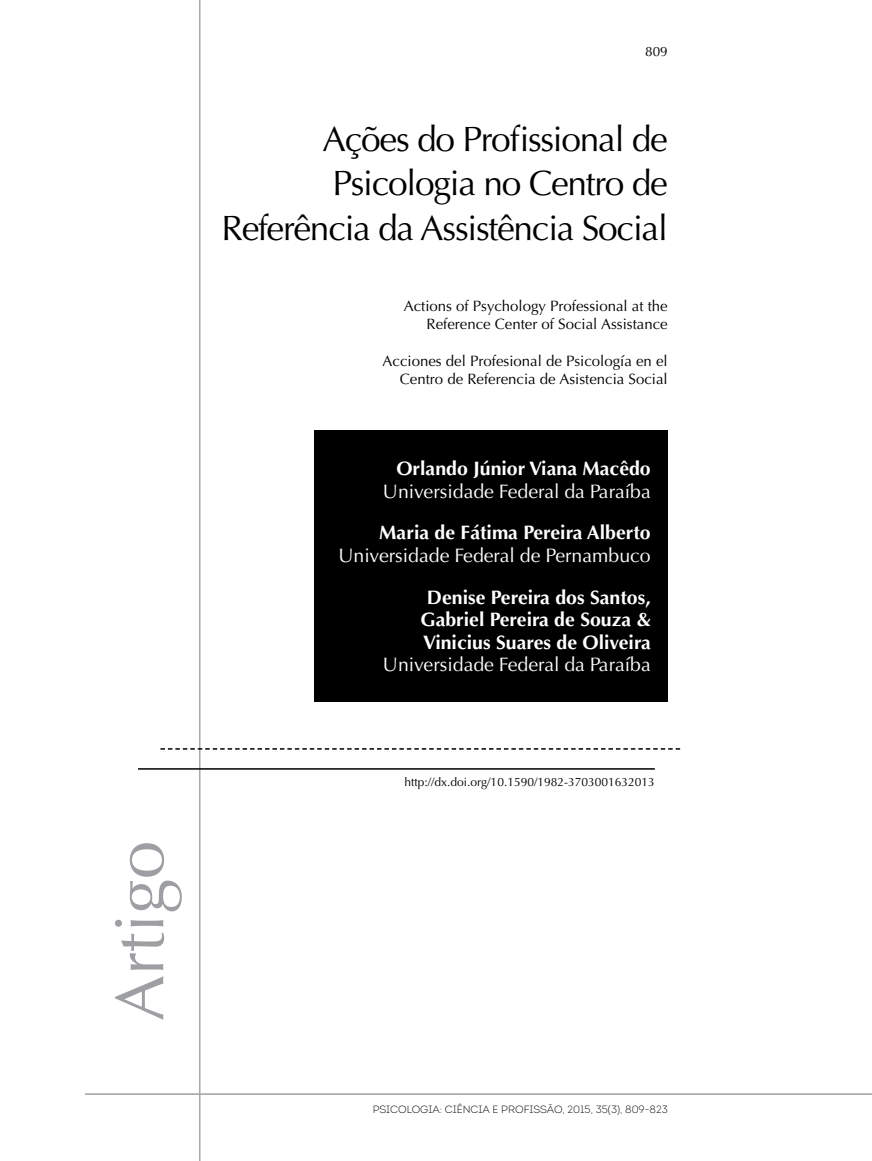
<style>
.page{position:relative;width:872px;height:1161px;background:#fff}
.page>*{position:absolute;margin:0;border:0;box-sizing:border-box;transform-origin:0 0}
.t1{font:69px "Optima";color:#9d9fa2}
.t2{font:35.25px/44.2px "Optima";letter-spacing:-.035em;color:#000;text-align:right}
.t3{font:700 19.5px/22.5px "Optima";color:#fff;text-align:center}
.t4{font:19.5px "Optima";color:#fff}
.t5{font:15px/18px "Optima";color:#000;text-align:right}
.t6{font:13.5px "Optima";color:#000}
.t7{font:12px "Optima";color:#000}
.t8{font:10.5px "Intro Light Alt";color:#000}
</style>
<div class="page">
<hr style="left:85px;top:1093px;width:787px;height:2px;background:#9d9fa2">
<hr style="left:199px;top:0;width:1px;height:1161px;background:#a7a9ac">
<div style="left:315px;top:430px;width:353px;height:272px;background:#000"></div>
<hr style="left:138px;top:768px;width:517px;height:2px;background:#000">
<svg style="left:160px;top:748px;width:520px;height:2px"></svg>
<h1 class="t1" style="left:100px;top:1021px;width:182px;rotate:-90deg">Artigo</h1>
<p class="t6" style="left:645px;top:44px;width:24px">809</p>
<h2 class="t2" style="left:221px;top:118px;width:448px">Ações do Profissional de<br>Psicologia no Centro de<br>Referência da Assistência Social</h2>
<p class="t5" style="left:404px;top:297px;width:266px">Actions of Psychology Professional at the<br>Reference Center of Social Assistance</p>
<p class="t5" style="left:382px;top:352px;width:287px">Acciones del Profesional de Psicología en el<br>Centro de Referencia de Asistencia Social</p>
<h3 class="t3" style="left:396px;top:458px;width:256px">Orlando Júnior Viana Macêdo</h3>
<h3 class="t4" style="left:383px;top:480px;width:269px">Universidade Federal da Paraíba</h3>
<h3 class="t3" style="left:379px;top:522px;width:273px">Maria de Fátima Pereira Alberto</h3>
<h3 class="t4" style="left:338px;top:544px;width:314px">Universidade Federal de Pernambuco</h3>
<h3 class="t3" style="left:420px;top:586px;width:232px">Denise Pereira dos Santos,<br>Gabriel Pereira de Souza &amp;<br>Vinicius Suares de Oliveira</h3>
<h3 class="t4" style="left:383px;top:653px;width:269px">Universidade Federal da Paraíba</h3>
<p class="t7" style="left:404px;top:775px;width:252px">http://dx.doi.org/10.1590/1982-3703001632013</p>
<p class="t8" style="left:373px;top:1102px;width:296px">PSICOLOGIA: CIÊNCIA E PROFISSÃO, 2015, 35(3), 809-823</p>
</div>
